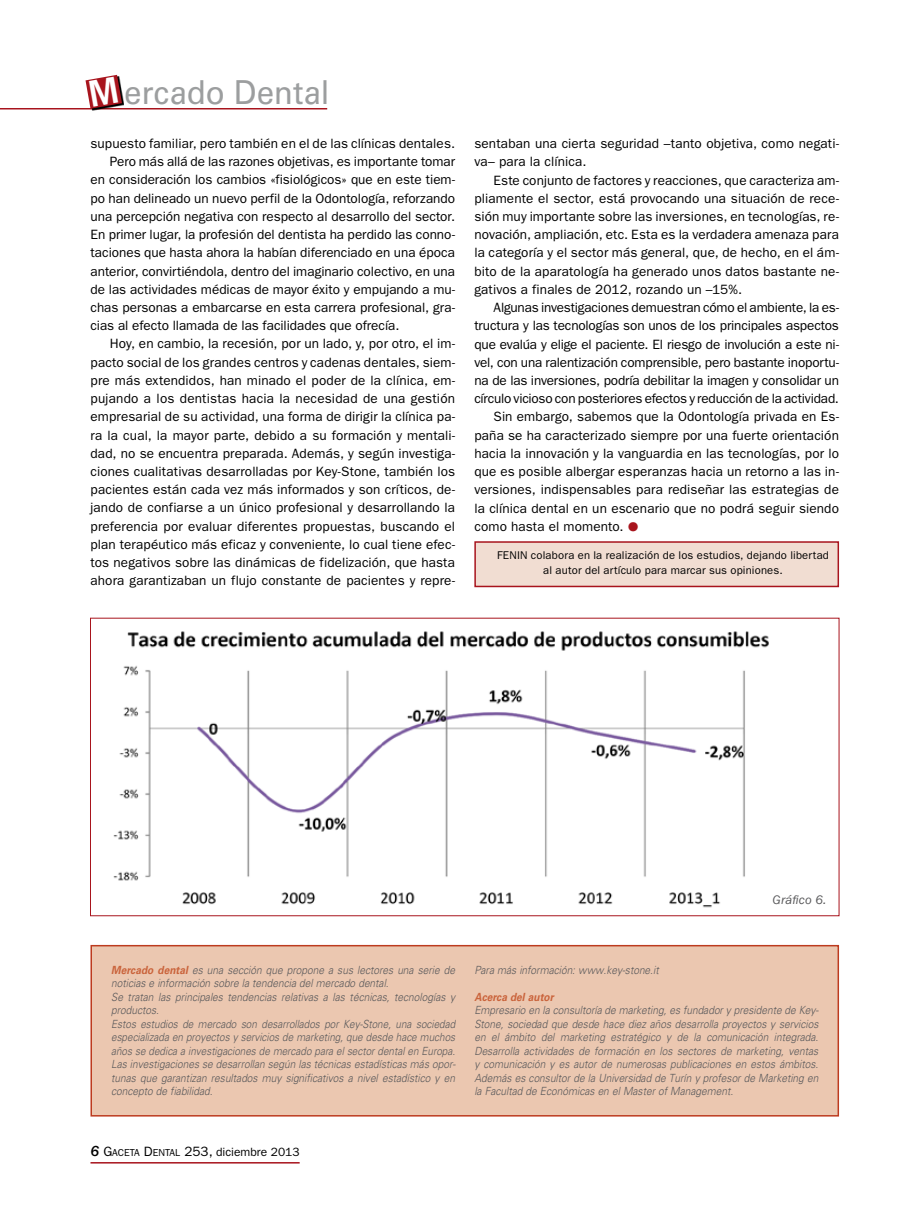
<style>
.page{position:relative;width:919px;height:1217px;background:#fff}
.page>*{position:absolute;margin:0;border:0;box-sizing:border-box;transform-origin:0 0}
.t1{font:33px "Univers LT Std";letter-spacing:-.005em;color:#9c9e9f;scale:.95 1}
.t2{font:13.5px/18.1px "ITC Franklin Gothic Std";letter-spacing:.005em;color:#000}
.t3{font:13.5px "ITC Franklin Gothic Std";letter-spacing:-.015em;color:#000}
.t4{font:italic 12.75px "ITC Franklin Gothic Std";letter-spacing:.01em;color:#58585a}
.t5{font:12px "ITC Franklin Gothic Std";color:#000}
.t6{font:italic 300 11.25px/13.5px "Univers LT Std";color:#58585a;scale:.9 1}
.t7{font:11.25px/15px "ITC Franklin Gothic Std";letter-spacing:.015em;color:#000;text-align:center}
.t8{font:italic 700 11.25px "Univers LT Std";color:#ca643c;scale:.9 1}
.s1{font-family:"ITC Franklin Gothic Std Hvy";font-size:27px;color:#a8141d}
.s2{font-weight:700;color:#ca643c}
.s3{font-family:"ITC Franklin Gothic Std Med It";font-size:15px}
.s4{font-size:13.5px}
.s5{font-size:10.2px}
</style>
<div class="page">
<div style="left:475px;top:542px;width:363px;height:44px;background:#f1ddd2"></div>
<div style="left:474px;top:541px;width:365px;height:46px;border:2px solid #a8141d"></div>
<div style="left:91px;top:945px;width:747px;height:170px;background:#ebc7b0"></div>
<div style="left:90px;top:944px;width:749px;height:172px;border:2px solid #bd3b1f"></div>
<img style="left:113px;top:631px;width:656px;height:277px">
<hr style="left:90px;top:1161px;width:209px;height:2px;background:#a8141d">
<hr style="left:0;top:108px;width:327px;height:1px;background:#a8141d">
<svg style="left:87px;top:92px;width:37px;height:18px"></svg>
<svg style="left:85px;top:75px;width:37px;height:34px"></svg>
<h1 class="t1" style="left:124px;top:73px;width:218px">ercado Dental</h1>
<p class="t2" style="left:90px;top:134px;width:366px">supuesto familiar, pero también en el de las clínicas dentales.</p>
<p class="t2" style="left:110px;top:152px;width:347px">Pero más allá de las razones objetivas, es importante tomar</p>
<p class="t2" style="left:90px;top:171px;width:366px">en consideración los cambios «fisiológicos» que en este tiem-</p>
<p class="t2" style="left:90px;top:189px;width:366px">po han delineado un nuevo perfil de la Odontología, reforzando</p>
<p class="t2" style="left:90px;top:207px;width:366px">una percepción negativa con respecto al desarrollo del sector.</p>
<p class="t2" style="left:90px;top:225px;width:366px">En primer lugar, la profesión del dentista ha perdido las conno-</p>
<p class="t2" style="left:90px;top:244px;width:366px">taciones que hasta ahora la habían diferenciado en una época</p>
<p class="t2" style="left:90px;top:262px;width:366px">anterior, convirtiéndola, dentro del imaginario colectivo, en una</p>
<p class="t2" style="left:90px;top:280px;width:366px">de las actividades médicas de mayor éxito y empujando a mu-</p>
<p class="t2" style="left:90px;top:298px;width:366px">chas personas a embarcarse en esta carrera profesional, gra-</p>
<p class="t2" style="left:90px;top:316px;width:310px">cias al efecto llamada de las facilidades que ofrecía.</p>
<p class="t2" style="left:110px;top:335px;width:347px">Hoy, en cambio, la recesión, por un lado, y, por otro, el im-</p>
<p class="t2" style="left:90px;top:353px;width:366px">pacto social de los grandes centros y cadenas dentales, siem-</p>
<p class="t2" style="left:90px;top:371px;width:366px">pre más extendidos, han minado el poder de la clínica, em-</p>
<p class="t2" style="left:90px;top:389px;width:366px">pujando a los dentistas hacia la necesidad de una gestión</p>
<p class="t2" style="left:90px;top:407px;width:366px">empresarial de su actividad, una forma de dirigir la clínica pa-</p>
<p class="t2" style="left:90px;top:426px;width:366px">ra la cual, la mayor parte, debido a su formación y mentali-</p>
<p class="t2" style="left:90px;top:444px;width:366px">dad, no se encuentra preparada. Además, y según investiga-</p>
<p class="t2" style="left:90px;top:462px;width:366px">ciones cualitativas desarrolladas por Key-Stone, también los</p>
<p class="t2" style="left:90px;top:480px;width:366px">pacientes están cada vez más informados y son críticos, de-</p>
<p class="t2" style="left:90px;top:499px;width:366px">jando de confiarse a un único profesional y desarrollando la</p>
<p class="t2" style="left:90px;top:517px;width:366px">preferencia por evaluar diferentes propuestas, buscando el</p>
<p class="t2" style="left:90px;top:535px;width:366px">plan terapéutico más eficaz y conveniente, lo cual tiene efec-</p>
<p class="t2" style="left:90px;top:553px;width:366px">tos negativos sobre las dinámicas de fidelización, que hasta</p>
<p class="t2" style="left:90px;top:571px;width:366px">ahora garantizaban un flujo constante de pacientes y repre-</p>
<p class="t2" style="left:474px;top:134px;width:366px">sentaban una cierta seguridad –tanto objetiva, como negati&shy;va– para la clínica.</p>
<p class="t2" style="left:474px;top:171px;width:366px;text-align:justify;text-indent:19px">Este conjunto de factores y reacciones, que caracteriza am&shy;pliamente el sector, está provocando una situación de rece&shy;sión muy importante sobre las inversiones, en tecnologías, re&shy;novación, ampliación, etc. Esta es la verdadera amenaza para la categoría y el sector más general, que, de hecho, en el ám&shy;bito de la aparatología ha generado unos datos bastante ne&shy;gativos a finales de 2012, rozando un –15%.</p>
<p class="t3" style="left:493px;top:300px;width:347px">Algunas investigaciones demuestran cómo el ambiente, la es-</p>
<p class="t2" style="left:474px;top:316px;width:366px">tructura y las tecnologías son unos de los principales aspectos</p>
<p class="t3" style="left:474px;top:336px;width:366px">que evalúa y elige el paciente. El riesgo de involución a este ni-</p>
<p class="t2" style="left:474px;top:353px;width:366px">vel, con una ralentización comprensible, pero bastante inoportu-</p>
<p class="t3" style="left:474px;top:372px;width:366px">na de las inversiones, podría debilitar la imagen y consolidar un</p>
<p class="t3" style="left:474px;top:391px;width:366px">círculo vicioso con posteriores efectos y reducción de la actividad.</p>
<p class="t2" style="left:493px;top:408px;width:347px">Sin embargo, sabemos que la Odontología privada en Es-</p>
<p class="t2" style="left:474px;top:426px;width:366px">paña se ha caracterizado siempre por una fuerte orientación</p>
<p class="t2" style="left:474px;top:444px;width:366px">hacia la innovación y la vanguardia en las tecnologías, por lo</p>
<p class="t2" style="left:474px;top:462px;width:366px">que es posible albergar esperanzas hacia un retorno a las in-</p>
<p class="t2" style="left:474px;top:480px;width:366px">versiones, indispensables para rediseñar las estrategias de</p>
<p class="t2" style="left:474px;top:499px;width:366px">la clínica dental en un escenario que no podrá seguir siendo</p>
<p class="t2" style="left:474px;top:517px;width:168px">como hasta el momento. <span class="s1">•</span></p>
<p class="t7" style="left:497px;top:547px;width:333px">FENIN colabora en la realización de los estudios, dejando libertad al autor del artículo para marcar sus opiniones.</p>
<p class="t4" style="left:772px;top:892px;width:55px">Gráfico 6.</p>
<p class="t6" style="left:111px;top:962px;width:384px"><span class="s2">Mercado dental</span> es una sección que propone a sus lectores una serie de noticias e información sobre la tendencia del mercado dental.<br>Se tratan las principales tendencias relativas a las técnicas, tecnologías y productos.<br>Estos estudios de mercado son desarrollados por Key-Stone, una sociedad especializada en proyectos y servicios de marketing, que desde hace muchos años se dedica a investigaciones de mercado para el sector dental en Europa.<br>Las investigaciones se desarrollan según las técnicas estadísticas más opor&shy;tunas que garantizan resultados muy significativos a nivel estadístico y en concepto de fiabilidad.</p>
<p class="t6" style="left:474px;top:962px;width:206px">Para más información: www.key-stone.it</p>
<p class="t8" style="left:474px;top:989px;width:90px">Acerca del autor</p>
<p class="t6" style="left:474px;top:1003px;width:384px;text-align:justify">Empresario en la consultoría de marketing, es fundador y presidente de Key-Stone, sociedad que desde hace diez años desarrolla proyectos y servicios en el ámbito del marketing estratégico y de la comunicación integrada.<br>Desarrolla actividades de formación en los sectores de marketing, ventas y comunicación y es autor de numerosas publicaciones en estos ámbitos.<br>Además es consultor de la Universidad de Turín y profesor de Marketing en la Facultad de Económicas en el Master of Management.</p>
<p class="t5" style="left:90px;top:1144px;width:211px"><span class="s3">6</span> <span class="s4">G</span><span class="s5">ACETA</span> <span class="s4">D</span><span class="s5">ENTAL</span> <span class="s4">253,</span> diciembre 2013</p>
</div>
